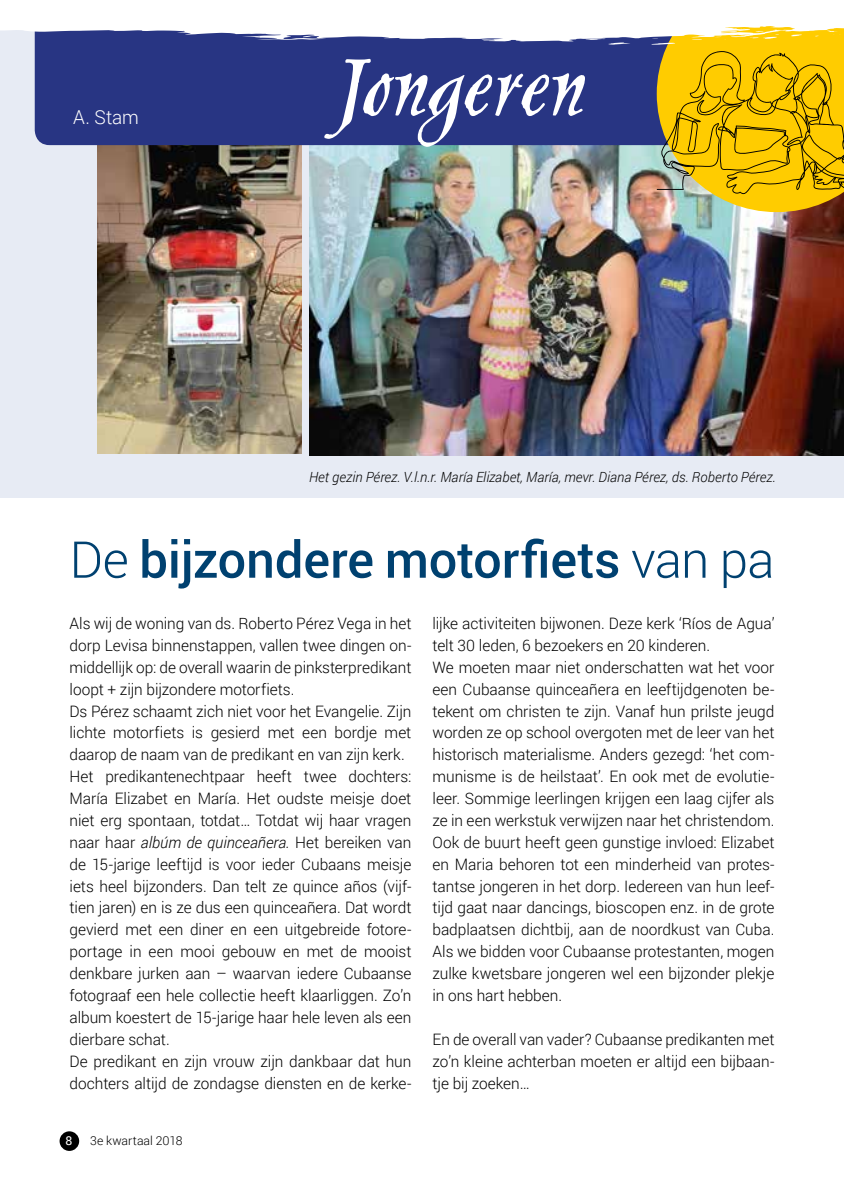
<style>
.page{position:relative;width:844px;height:1191px;background:#fff}
.page>*{position:absolute;margin:0;border:0;box-sizing:border-box;transform-origin:0 0}
.t1{font:102.9px "Pelican Std";letter-spacing:.005em;color:#fff}
.t2{font:500 50.75px "Roboto";letter-spacing:-.005em;color:#004170}
.t3{font:300 19.25px "Roboto";color:#fff}
.t4{font:300 15.75px/21.9px "Roboto";color:#000}
.t5{font:italic 300 14px "Roboto";color:#000}
.t6{font:300 12.25px "Roboto";color:#000}
.t7{font:12.25px "Roboto";color:#fff}
.s1{font-weight:300}
.s2{font-style:italic}
</style>
<div class="page">
<div style="left:0;top:0;width:843px;height:498px;background:#e7ebf4"></div>
<img style="left:309px;top:212px;width:534px;height:243px">
<img style="left:97px;top:212px;width:204px;height:241px">
<div style="left:60px;top:1131px;width:19px;height:19px;background:#000;border-radius:50%"></div>
<img style="left:0;top:0;width:844px;height:212px">
<p class="t3" style="left:73px;top:104px;width:67px">A. Stam</p>
<h1 class="t1" style="left:338px;top:37px;width:250px">Jongeren</h1>
<p class="t5" style="left:309px;top:467px;width:468px">Het gezin Pérez. V.l.n.r. María Elizabet, María, mevr. Diana Pérez, ds. Roberto Pérez.</p>
<h2 class="t2" style="left:69px;top:524px;width:706px"><span class="s1">De</span> bijzondere motorfiets <span class="s1">van pa</span></h2>
<p class="t4" style="left:69px;top:612px;width:343px">Als wij de woning van ds. Roberto Pérez Vega in het dorp Levisa binnenstappen, vallen twee dingen on&shy;middellijk op: de overall waarin de pinksterpredikant loopt + zijn bijzondere motorfiets.<br>Ds Pérez schaamt zich niet voor het Evangelie. Zijn lichte motorfiets is gesierd met een bordje met daarop de naam van de predikant en van zijn kerk.<br>Het predikantenechtpaar heeft twee dochters:<br>María Elizabet en María. Het oudste meisje doet niet erg spontaan, totdat… Totdat wij haar vragen naar haar <span class="s2">albúm de quinceañera.</span> Het bereiken van de 15-jarige leeftijd is voor ieder Cubaans meisje iets heel bijzonders. Dan telt ze quince años (vijf&shy;tien jaren) en is ze dus een quinceañera. Dat wordt gevierd met een diner en een uitgebreide fotore&shy;portage in een mooi gebouw en met de mooist denkbare jurken aan – waarvan iedere Cubaanse fotograaf een hele collectie heeft klaarliggen. Zo’n album koestert de 15-jarige haar hele leven als een dierbare schat.<br>De predikant en zijn vrouw zijn dankbaar dat hun dochters altijd de zondagse diensten en de kerke-</p>
<p class="t4" style="left:432px;top:612px;width:343px">lijke activiteiten bijwonen. Deze kerk ‘Ríos de Agua’ telt 30 leden, 6 bezoekers en 20 kinderen.<br>We moeten maar niet onderschatten wat het voor een Cubaanse quinceañera en leeftijdgenoten be&shy;tekent om christen te zijn. Vanaf hun prilste jeugd worden ze op school overgoten met de leer van het historisch materialisme. Anders gezegd: ‘het com&shy;munisme is de heilstaat’. En ook met de evolutie&shy;leer. Sommige leerlingen krijgen een laag cijfer als ze in een werkstuk verwijzen naar het christendom.<br>Ook de buurt heeft geen gunstige invloed: Elizabet en Maria behoren tot een minderheid van protes&shy;tantse jongeren in het dorp. Iedereen van hun leef&shy;tijd gaat naar dancings, bioscopen enz. in de grote badplaatsen dichtbij, aan de noordkust van Cuba.<br>Als we bidden voor Cubaanse protestanten, mogen zulke kwetsbare jongeren wel een bijzonder plekje in ons hart hebben.</p>
<p class="t4" style="left:432px;top:1027px;width:343px;text-align:justify">En de overall van vader? Cubaanse predikanten met zo’n kleine achterban moeten er altijd een bijbaan&shy;tje bij zoeken…</p>
<p class="t7" style="left:66px;top:1132px;width:8px">8</p>
<p class="t6" style="left:90px;top:1131px;width:94px">3e kwartaal 2018</p>
</div>
